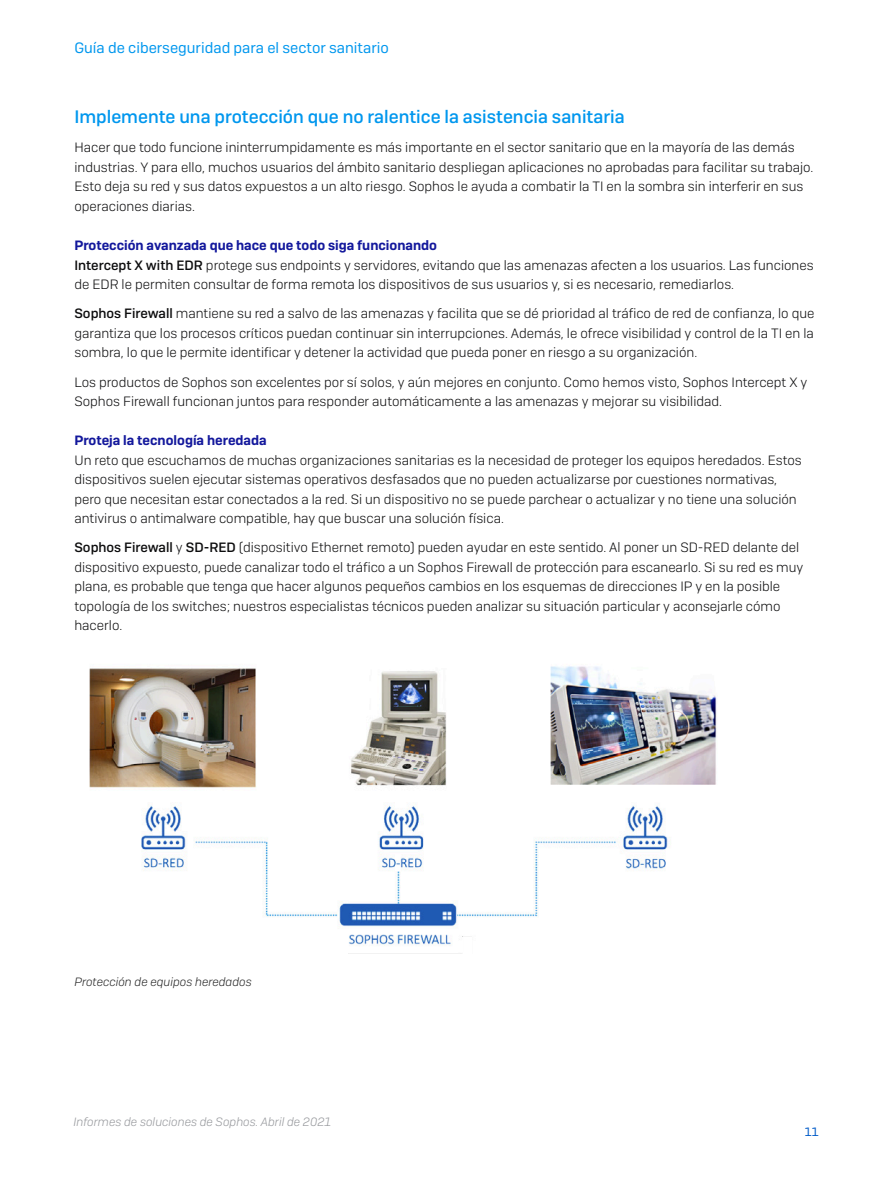
<style>
.page{position:relative;width:893px;height:1191px;background:#fff}
.page>*{position:absolute;margin:0;border:0;box-sizing:border-box;transform-origin:0 0}
.Subheading_2{font:500 18px "Sophos Sans";color:#0097ee}
.t1{font:15px "Sophos Sans";color:#0097ee}
.Body_Copy{font:300 13.5px/19.5px "Sophos Sans";color:#0d0d0e}
.Subheading_3{font:600 13.5px "Sophos Sans";color:#13189c}
.t2{font:italic 300 12px "Sophos Sans";color:#96989c}
.t3{font:italic 300 12px "Sophos Sans";color:#262626}
.t4{font:12px "Sophos Sans";color:#005bc8}
.s1{font-weight:500}
</style>
<div class="page">
<img style="left:89px;top:666px;width:629px;height:280px">
<p class="t1" style="left:74px;top:39px;width:316px">Guía de ciberseguridad para el sector sanitario</p>
<p class="Subheading_2" style="left:74px;top:106px;width:552px">Implemente una protección que no ralentice la asistencia sanitaria</p>
<p class="Body_Copy" style="left:74px;top:138px;width:741px">Hacer que todo funcione ininterrumpidamente es más importante en el sector sanitario que en la mayoría de las demás industrias. Y para ello, muchos usuarios del ámbito sanitario despliegan aplicaciones no aprobadas para facilitar su trabajo.<br>Esto deja su red y sus datos expuestos a un alto riesgo. Sophos le ayuda a combatir la TI en la sombra sin interferir en sus operaciones diarias.</p>
<p class="Subheading_3" style="left:74px;top:237px;width:364px">Protección avanzada que hace que todo siga funcionando</p>
<p class="Body_Copy" style="left:74px;top:255px;width:741px"><span class="s1">Intercept X with EDR</span> protege sus endpoints y servidores, evitando que las amenazas afecten a los usuarios. Las funciones de EDR le permiten consultar de forma remota los dispositivos de sus usuarios y, si es necesario, remediarlos.</p>
<p class="Body_Copy" style="left:74px;top:303px;width:741px;text-align:justify"><span class="s1">Sophos Firewall</span> mantiene su red a salvo de las amenazas y facilita que se dé prioridad al tráfico de red de confianza, lo que garantiza que los procesos críticos puedan continuar sin interrupciones. Además, le ofrece visibilidad y control de la TI en la sombra, lo que le permite identificar y detener la actividad que pueda poner en riesgo a su organización.</p>
<p class="Body_Copy" style="left:74px;top:372px;width:734px">Los productos de Sophos son excelentes por sí solos, y aún mejores en conjunto. Como hemos visto, Sophos Intercept X y<br>Sophos Firewall funcionan juntos para responder automáticamente a las amenazas y mejorar su visibilidad.</p>
<p class="Subheading_3" style="left:74px;top:432px;width:194px">Proteja la tecnología heredada</p>
<p class="Body_Copy" style="left:74px;top:450px;width:729px">Un reto que escuchamos de muchas organizaciones sanitarias es la necesidad de proteger los equipos heredados. Estos dispositivos suelen ejecutar sistemas operativos desfasados que no pueden actualizarse por cuestiones normativas, pero que necesitan estar conectados a la red. Si un dispositivo no se puede parchear o actualizar y no tiene una solución antivirus o antimalware compatible, hay que buscar una solución física.</p>
<p class="Body_Copy" style="left:74px;top:537px;width:730px"><span class="s1">Sophos Firewall</span> y <span class="s1">SD-RED</span> (dispositivo Ethernet remoto) pueden ayudar en este sentido. Al poner un SD-RED delante del dispositivo expuesto, puede canalizar todo el tráfico a un Sophos Firewall de protección para escanearlo. Si su red es muy plana, es probable que tenga que hacer algunos pequeños cambios en los esquemas de direcciones IP y en la posible topología de los switches; nuestros especialistas técnicos pueden analizar su situación particular y aconsejarle cómo hacerlo.</p>
<p class="t3" style="left:74px;top:974px;width:179px">Protección de equipos heredados</p>
<p class="t2" style="left:74px;top:1114px;width:259px">Informes de soluciones de Sophos. Abril de 2021</p>
<p class="t4" style="left:805px;top:1124px;width:15px">11</p>
</div>
